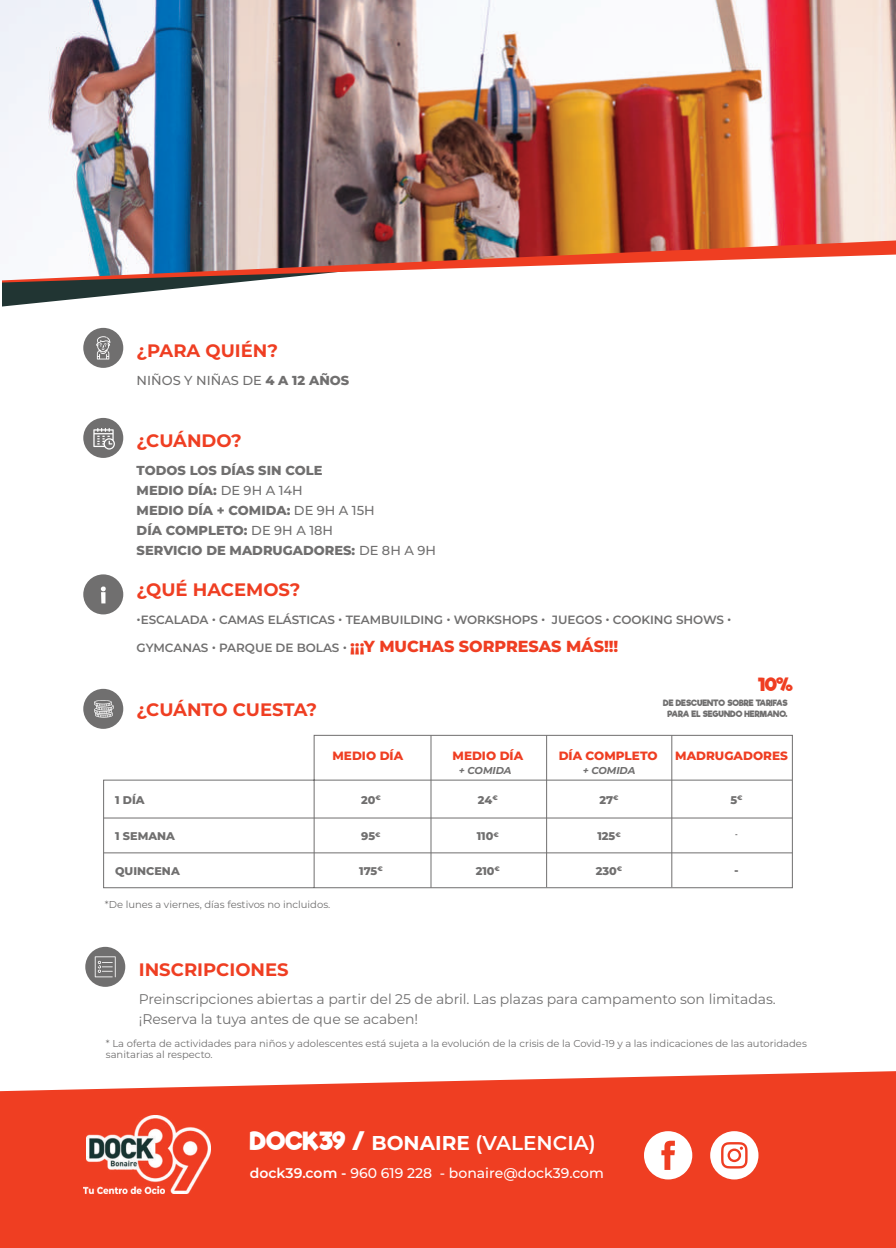
<style>
.page{position:relative;width:896px;height:1248px;background:#fff}
.page>*{position:absolute;margin:0;border:0;box-sizing:border-box;transform-origin:0 0}
.t1{font:600 20px "Montserrat";color:#fff}
.t2{font:700 18px "Montserrat";color:#ef3e22}
.t3{font:700 17.4px "Riffic Free";color:#ef3e22}
.t4{font:800 16px "Montserrat";letter-spacing:-.005em;color:#ef3e22}
.t5{font:14px/20px "Montserrat";letter-spacing:-.005em;color:#706f6f}
.t6{font:500 14px "Montserrat";color:#fff}
.t7{font:800 13px/20px "Montserrat";color:#706f6f}
.t8{font:500 13px "Montserrat";color:#706f6f}
.t9{font:600 12px "Montserrat";letter-spacing:-.005em;color:#706f6f}
.t10{font:800 12px "Montserrat";color:#ef3e22}
.t11{font:800 11.2px "Montserrat";color:#706f6f}
.t12{font:10px/11.4px "Montserrat";color:#706f6f}
.t13{font:italic 700 10px "Montserrat";letter-spacing:-.005em;color:#706f6f}
.t14{font:700 8.2px/11.6px "Riffic Free";color:#706f6f;text-align:center}
.t15{font:800 6.6px "Montserrat";color:#706f6f}
.s1{font-weight:800}
.s2{font-weight:500}
.s3{font-weight:600;font-size:12px;color:#706f6f}
.s4{font-family:"Riffic Free";font-weight:700;font-size:24px}
.s5{font-weight:700}
.s6{font-weight:600}
</style>
<div class="page">
<div style="left:0;top:1071px;width:896px;height:176px;background:#ef3e22"></div>
<svg style="left:644px;top:1130px;width:48px;height:49px"></svg>
<svg style="left:710px;top:1130px;width:48px;height:49px"></svg>
<div style="left:83px;top:328px;width:40px;height:40px;background:#706f6f;border-radius:50%"></div>
<svg style="left:96px;top:336px;width:14px;height:23px"></svg>
<div style="left:83px;top:418px;width:40px;height:40px;background:#706f6f;border-radius:50%"></div>
<svg style="left:93px;top:428px;width:22px;height:21px"></svg>
<div style="left:83px;top:574px;width:40px;height:40px;background:#706f6f;border-radius:50%"></div>
<svg style="left:101px;top:586px;width:5px;height:17px"></svg>
<div style="left:83px;top:688px;width:40px;height:40px;background:#706f6f;border-radius:50%"></div>
<svg style="left:94px;top:700px;width:20px;height:17px"></svg>
<div style="left:85px;top:946px;width:40px;height:40px;background:#706f6f;border-radius:50%"></div>
<svg style="left:95px;top:956px;width:21px;height:21px"></svg>
<svg style="left:2px;top:282px;width:238px;height:24px"></svg>
<img style="left:0;top:0;width:896px;height:280px">
<svg style="left:103px;top:734px;width:690px;height:154px"></svg>
<hr style="left:430px;top:735px;width:1px;height:152px;background:#706f6f">
<hr style="left:546px;top:735px;width:1px;height:152px;background:#706f6f">
<hr style="left:671px;top:735px;width:1px;height:152px;background:#706f6f">
<hr style="left:104px;top:817px;width:688px;height:1px;background:#706f6f">
<hr style="left:104px;top:852px;width:688px;height:1px;background:#706f6f">
<img style="left:86px;top:1115px;width:124px;height:78px">
<img style="left:84px;top:1186px;width:81px;height:7px">
<h2 class="t2" style="left:137px;top:338px;width:143px">¿PARA QUIÉN?</h2>
<h3 class="t8" style="left:137px;top:371px;width:214px">NIÑOS Y NIÑAS DE <span class="s1">4 A 12 AÑOS</span></h3>
<h2 class="t2" style="left:137px;top:428px;width:107px">¿CUÁNDO?</h2>
<h3 class="t7" style="left:137px;top:460px;width:301px">TODOS LOS DÍAS SIN COLE<br>MEDIO DÍA: <span class="s2">DE 9H A 14H<br></span>MEDIO DÍA + COMIDA: <span class="s2">DE 9H A 15H<br></span>DÍA COMPLETO: <span class="s2">DE 9H A 18H<br></span>SERVICIO DE MADRUGADORES: <span class="s2">DE 8H A 9H</span></h3>
<h2 class="t2" style="left:137px;top:577px;width:165px">¿QUÉ HACEMOS?</h2>
<p class="t9" style="left:137px;top:611px;width:596px">•ESCALADA • CAMAS ELÁSTICAS • TEAMBUILDING • WORKSHOPS • JUEGOS • COOKING SHOWS •</p>
<h3 class="t4" style="left:137px;top:635px;width:483px"><span class="s3">GYMCANAS • PARQUE DE BOLAS •</span> ¡¡¡Y MUCHAS SORPRESAS MÁS!!!</h3>
<h2 class="t2" style="left:137px;top:697px;width:182px">¿CUÁNTO CUESTA?</h2>
<p class="t11" style="left:115px;top:791px;width:31px">1 DÍA</p>
<p class="t11" style="left:115px;top:828px;width:61px">1 SEMANA</p>
<p class="t11" style="left:115px;top:862px;width:66px">QUINCENA</p>
<h3 class="t3" style="left:758px;top:674px;width:36px">10%</h3>
<p class="t14" style="left:663px;top:696px;width:126px">DE DESCUENTO SOBRE TARIFAS<br>PARA EL SEGUNDO HERMANO.</p>
<p class="t10" style="left:332px;top:747px;width:72px">MEDIO DÍA</p>
<p class="t10" style="left:452px;top:747px;width:72px">MEDIO DÍA</p>
<p class="t10" style="left:559px;top:747px;width:100px">DÍA COMPLETO</p>
<p class="t13" style="left:459px;top:762px;width:54px">+ COMIDA</p>
<p class="t13" style="left:583px;top:762px;width:54px">+ COMIDA</p>
<p class="t11" style="left:599px;top:791px;width:21px">27<sup>€</sup></p>
<p class="t11" style="left:361px;top:828px;width:21px">95<sup>€</sup></p>
<p class="t11" style="left:477px;top:828px;width:24px">110<sup>€</sup></p>
<p class="t11" style="left:597px;top:828px;width:25px">125<sup>€</sup></p>
<p class="t11" style="left:359px;top:862px;width:25px">175<sup>€</sup></p>
<p class="t11" style="left:476px;top:862px;width:26px">210<sup>€</sup></p>
<p class="t11" style="left:596px;top:862px;width:28px">230<sup>€</sup></p>
<p class="t11" style="left:361px;top:791px;width:21px">20<sup>€</sup></p>
<p class="t11" style="left:478px;top:791px;width:21px">24<sup>€</sup></p>
<p class="t10" style="left:675px;top:747px;width:114px">MADRUGADORES</p>
<p class="t11" style="left:730px;top:791px;width:14px">5<sup>€</sup></p>
<p class="t15" style="left:735px;top:829px;width:4px">-</p>
<p class="t11" style="left:734px;top:862px;width:6px">-</p>
<p class="t12" style="left:105px;top:898px;width:227px">*De lunes a viernes, días festivos no incluidos.</p>
<h2 class="t2" style="left:139px;top:956px;width:151px">INSCRIPCIONES</h2>
<h3 class="t5" style="left:139px;top:988px;width:638px">Preinscripciones abiertas a partir del 25 de abril. Las plazas para campamento son limitadas. ¡Reserva la tuya antes de que se acaben!</h3>
<p class="t12" style="left:106px;top:1037px;width:702px">* La oferta de actividades para niños y adolescentes está sujeta a la evolución de la crisis de la Covid-19 y a las indicaciones de las autoridades sanitarias al respecto.</p>
<h1 class="t1" style="left:250px;top:1128px;width:347px"><span class="s4">DOCK39 /</span> <span class="s5">BONAIRE</span> (VALENCIA)</h1>
<h3 class="t6" style="left:250px;top:1163px;width:356px"><span class="s6">dock39.com -</span> 960 619 228 - bonaire@dock39.com</h3>
</div>
